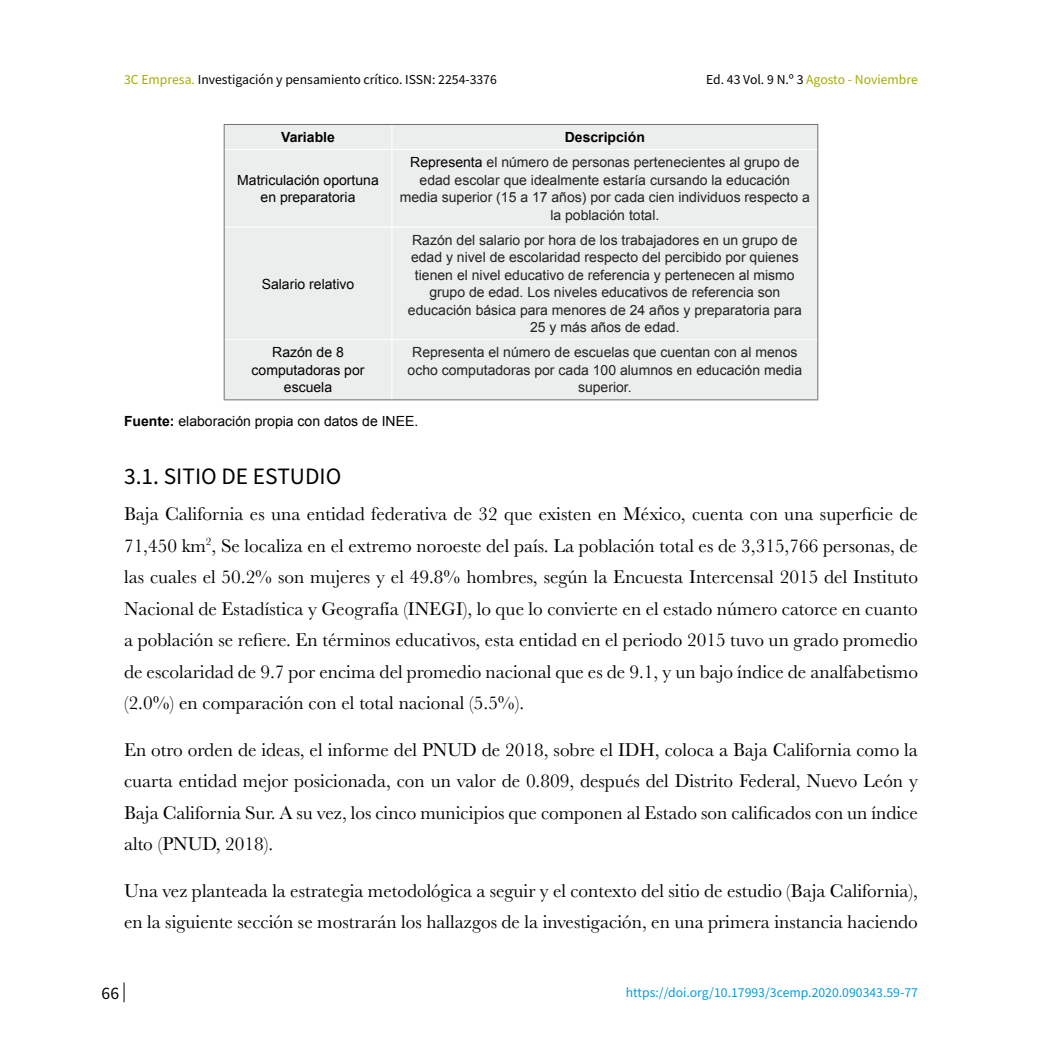
<style>
.page{position:relative;width:1042px;height:1042px;background:#fff}
.page>*{position:absolute;margin:0;border:0;box-sizing:border-box;transform-origin:0 0}
.t1{font:21px "Noto Sans HK";color:#000}
.t2{font:19.25px/31.5px "Baskerville";color:#000;text-align:justify}
.t3{font:15.75px "Noto Sans HK";color:#000}
.t4{font:14px/17.5px "Arial";color:#222;text-align:center}
.t5{font:14px/17.5px "Arial";color:#000;text-align:center}
.t6{font:700 14px "Arial";color:#000}
.t7{font:12.25px "Noto Sans HK";color:#000}
.t8{font:12.25px "Noto Sans HK";color:#009ee0}
.t9{font:12.25px "Noto Sans HK";color:#a3ad03}
.s1{color:#a3ad03}
.s2{color:#000}
.s3{font-weight:700}
</style>
<div class="page">
<svg style="left:124px;top:982px;width:1px;height:20px"></svg>
<div style="left:225px;top:125px;width:592px;height:274px;background:#eceded"></div>
<svg style="left:391px;top:125px;width:1px;height:24px"></svg>
<hr style="left:225px;top:149px;width:167px;height:1px;background:#fff">
<hr style="left:392px;top:149px;width:425px;height:1px;background:#fff">
<hr style="left:391px;top:150px;width:1px;height:77px;background:#fff">
<hr style="left:225px;top:227px;width:167px;height:1px;background:#fff">
<hr style="left:392px;top:227px;width:425px;height:1px;background:#fff">
<hr style="left:391px;top:228px;width:1px;height:111px;background:#fff">
<hr style="left:225px;top:339px;width:167px;height:1px;background:#fff">
<hr style="left:392px;top:339px;width:425px;height:1px;background:#fff">
<hr style="left:391px;top:340px;width:1px;height:59px;background:#fff">
<hr style="left:224px;top:124px;width:168px;height:1px;background:#707172">
<svg style="left:224px;top:125px;width:1px;height:25px"></svg>
<hr style="left:392px;top:124px;width:426px;height:1px;background:#707172">
<svg style="left:817px;top:125px;width:1px;height:25px"></svg>
<hr style="left:224px;top:150px;width:1px;height:77px;background:#707172">
<hr style="left:817px;top:150px;width:1px;height:77px;background:#707172">
<hr style="left:224px;top:227px;width:1px;height:113px;background:#707172">
<hr style="left:817px;top:227px;width:1px;height:113px;background:#707172">
<hr style="left:224px;top:340px;width:1px;height:59px;background:#707172">
<hr style="left:817px;top:340px;width:1px;height:59px;background:#707172">
<hr style="left:224px;top:399px;width:168px;height:1px;background:#707172">
<hr style="left:392px;top:399px;width:426px;height:1px;background:#707172">
<p class="t7" style="left:124px;top:73px;width:374px"><span class="s1">3C Empresa.</span> Investigación y pensamiento crítico. ISSN: 2254-3376</p>
<p class="t9" style="left:706px;top:73px;width:213px"><span class="s2">Ed. 43 Vol. 9 N.º 3</span> Agosto - Noviembre</p>
<p class="t6" style="left:281px;top:128px;width:55px">Variable</p>
<p class="t6" style="left:565px;top:128px;width:82px">Descripción</p>
<p class="t5" style="left:237px;top:171px;width:143px">Matriculación oportuna en preparatoria</p>
<p class="t4" style="left:400px;top:154px;width:412px"><span class="s2">Representa</span> el número de personas pertenecientes al grupo de edad escolar que idealmente estaría cursando la educación media superior (15 a 17 años) por cada cien individuos respecto a la población total.</p>
<p class="t5" style="left:262px;top:275px;width:94px">Salario relativo</p>
<p class="t4" style="left:408px;top:231px;width:395px">Razón del salario por hora de los trabajadores en un grupo de edad y nivel de escolaridad respecto del percibido por quienes tienen el nivel educativo de referencia y pertenecen al mismo grupo de edad. Los niveles educativos de referencia son educación básica para menores de 24 años y preparatoria para 25 y más años de edad.</p>
<p class="t5" style="left:252px;top:344px;width:114px">Razón de 8 computadoras por escuela</p>
<p class="t4" style="left:407px;top:344px;width:396px">Representa el número de escuelas que cuentan con al menos ocho computadoras por cada 100 alumnos en educación media superior.</p>
<p class="t5" style="left:124px;top:412px;width:296px"><span class="s3">Fuente:</span> elaboración propia con datos de INEE.</p>
<p class="t1" style="left:124px;top:464px;width:219px">3.1. SITIO DE ESTUDIO</p>
<p class="t2" style="left:124px;top:498px;width:795px">Baja California es una entidad federativa de 32 que existen en México, cuenta con una superficie de 71,450 km<sup>2</sup>, Se localiza en el extremo noroeste del país. La población total es de 3,315,766 personas, de las cuales el 50.2% son mujeres y el 49.8% hombres, según la Encuesta Intercensal 2015 del Instituto Nacional de Estadística y Geografía (INEGI), lo que lo convierte en el estado número catorce en cuanto a población se refiere. En términos educativos, esta entidad en el periodo 2015 tuvo un grado promedio de escolaridad de 9.7 por encima del promedio nacional que es de 9.1, y un bajo índice de analfabetismo (2.0%) en comparación con el total nacional (5.5%).</p>
<p class="t2" style="left:124px;top:734px;width:795px">En otro orden de ideas, el informe del PNUD de 2018, sobre el IDH, coloca a Baja California como la cuarta entidad mejor posicionada, con un valor de 0.809, después del Distrito Federal, Nuevo León y Baja California Sur. A su vez, los cinco municipios que componen al Estado son calificados con un índice alto (PNUD, 2018).</p>
<p class="t2" style="left:124px;top:875px;width:795px">Una vez planteada la estrategia metodológica a seguir y el contexto del sitio de estudio (Baja California), en la siguiente sección se mostrarán los hallazgos de la investigación, en una primera instancia haciendo</p>
<p class="t3" style="left:102px;top:984px;width:19px">66</p>
<p class="t8" style="left:626px;top:986px;width:294px">https://doi.org/10.17993/3cemp.2020.090343.59-77</p>
</div>
